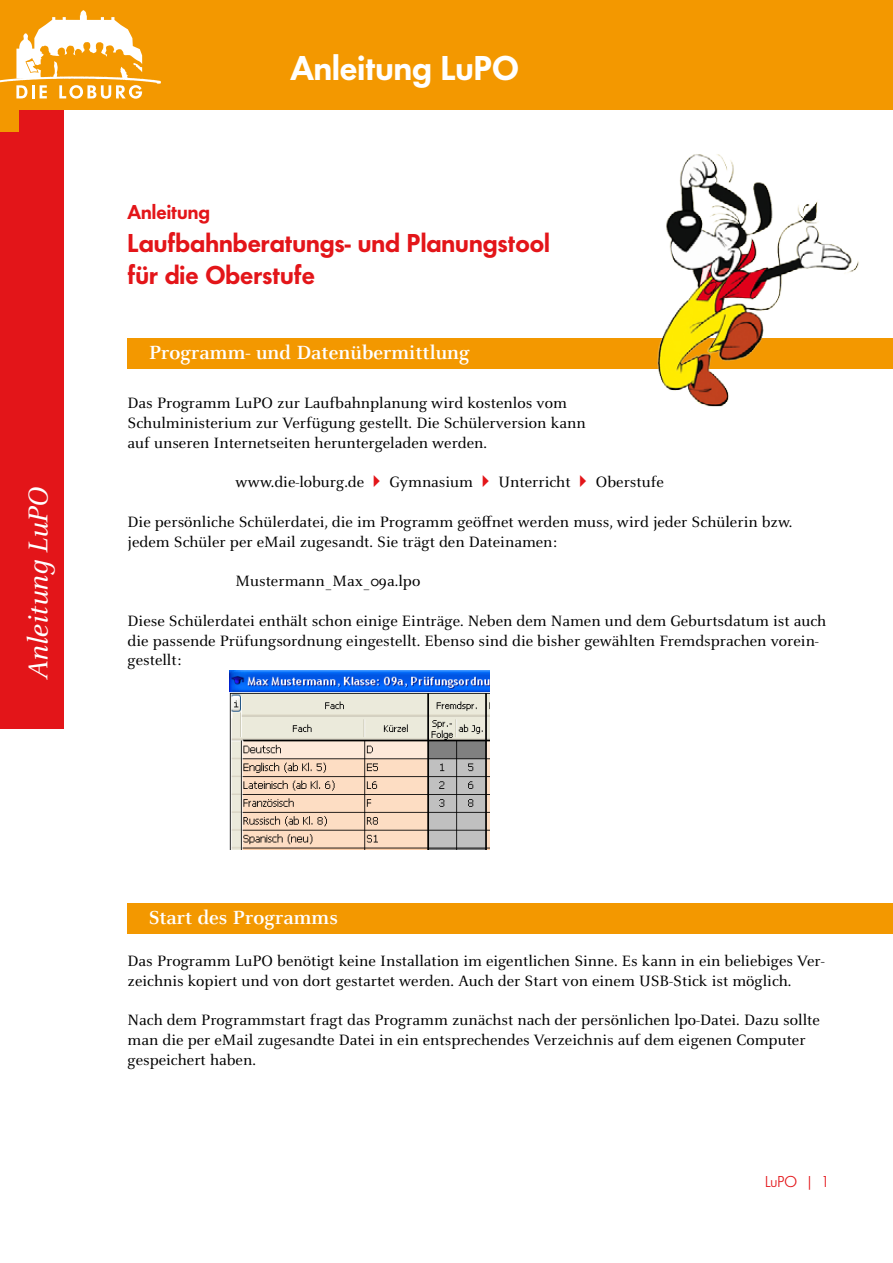
<style>
.page{position:relative;width:893px;height:1263px;background:#fff}
.page>*{position:absolute;margin:0;border:0;box-sizing:border-box;transform-origin:0 0}
.t1{font:36px "Futura No 2 D Dem Bol";color:#fff}
.t2{font:italic 30px "Celeste OT";color:#fff}
.t3{font:27px/32.4px "Futura No 2 D Dem Bol";color:#e31519}
.t4{font:700 21px "Celeste OT";color:#fff}
.t5{font:21px "Futura No 2 D Dem Bol";color:#e31519}
.t6{font:16.5px/19.8px "Celeste OT";color:#000}
.t7{font:16.5px "Futura No 2 D Boo";color:#e31519}
</style>
<div class="page">
<div style="left:0;top:102px;width:64px;height:627px;background:#e31519"></div>
<div style="left:0;top:0;width:893px;height:110px;background:#f39800"></div>
<svg style="left:0;top:10px;width:161px;height:89px"></svg>
<div style="left:0;top:107px;width:19px;height:24px;background:#f39800"></div>
<div style="left:128px;top:338px;width:765px;height:30px;background:#f39800"></div>
<div style="left:128px;top:903px;width:765px;height:31px;background:#f39800"></div>
<img style="left:230px;top:671px;width:260px;height:179px">
<img style="left:636px;top:154px;width:231px;height:253px">
<h2 class="t2" style="left:22px;top:679px;width:193px;rotate:-90deg">Anleitung LuPO</h2>
<p class="t5" style="left:128px;top:200px;width:84px">Anleitung</p>
<h1 class="t1" style="left:291px;top:47px;width:230px">Anleitung LuPO</h1>
<h3 class="t3" style="left:128px;top:227px;width:424px">Laufbahnberatungs- und Planungstool für die Oberstufe</h3>
<p class="t4" style="left:149px;top:340px;width:323px">Programm- und Datenübermittlung</p>
<p class="t6" style="left:128px;top:393px;width:460px">Das Programm LuPO zur Laufbahnplanung wird kostenlos vom<br>Schulministerium zur Verfügung gestellt. Die Schülerversion kann auf unseren Internetseiten heruntergeladen werden.</p>
<p class="t6" style="left:236px;top:472px;width:130px">www.die-loburg.de</p>
<p class="t6" style="left:389px;top:472px;width:85px">Gymnasium</p>
<p class="t6" style="left:498px;top:472px;width:74px">Unterricht</p>
<p class="t6" style="left:596px;top:472px;width:69px">Oberstufe</p>
<p class="t6" style="left:128px;top:512px;width:666px">Die persönliche Schülerdatei, die im Programm geöffnet werden muss, wird jeder Schülerin bzw. jedem Schüler per eMail zugesandt. Sie trägt den Dateinamen:</p>
<p class="t6" style="left:236px;top:571px;width:186px">Mustermann_Max_09a.lpo</p>
<p class="t6" style="left:128px;top:611px;width:700px">Diese Schülerdatei enthält schon einige Einträge. Neben dem Namen und dem Geburtsdatum ist auch die passende Prüfungsordnung eingestellt. Ebenso sind die bisher gewählten Fremdsprachen vorein&shy;gestellt:</p>
<p class="t4" style="left:149px;top:906px;width:191px">Start des Programms</p>
<p class="t6" style="left:128px;top:951px;width:699px">Das Programm LuPO benötigt keine Installation im eigentlichen Sinne. Es kann in ein beliebiges Ver&shy;zeichnis kopiert und von dort gestartet werden. Auch der Start von einem USB-Stick ist möglich.</p>
<p class="t6" style="left:128px;top:1010px;width:694px">Nach dem Programmstart fragt das Programm zunächst nach der persönlichen lpo-Datei. Dazu sollte man die per eMail zugesandte Datei in ein entsprechendes Verzeichnis auf dem eigenen Computer gespeichert haben.</p>
<p class="t7" style="left:765px;top:1172px;width:66px">LuPO | 1</p>
</div>
